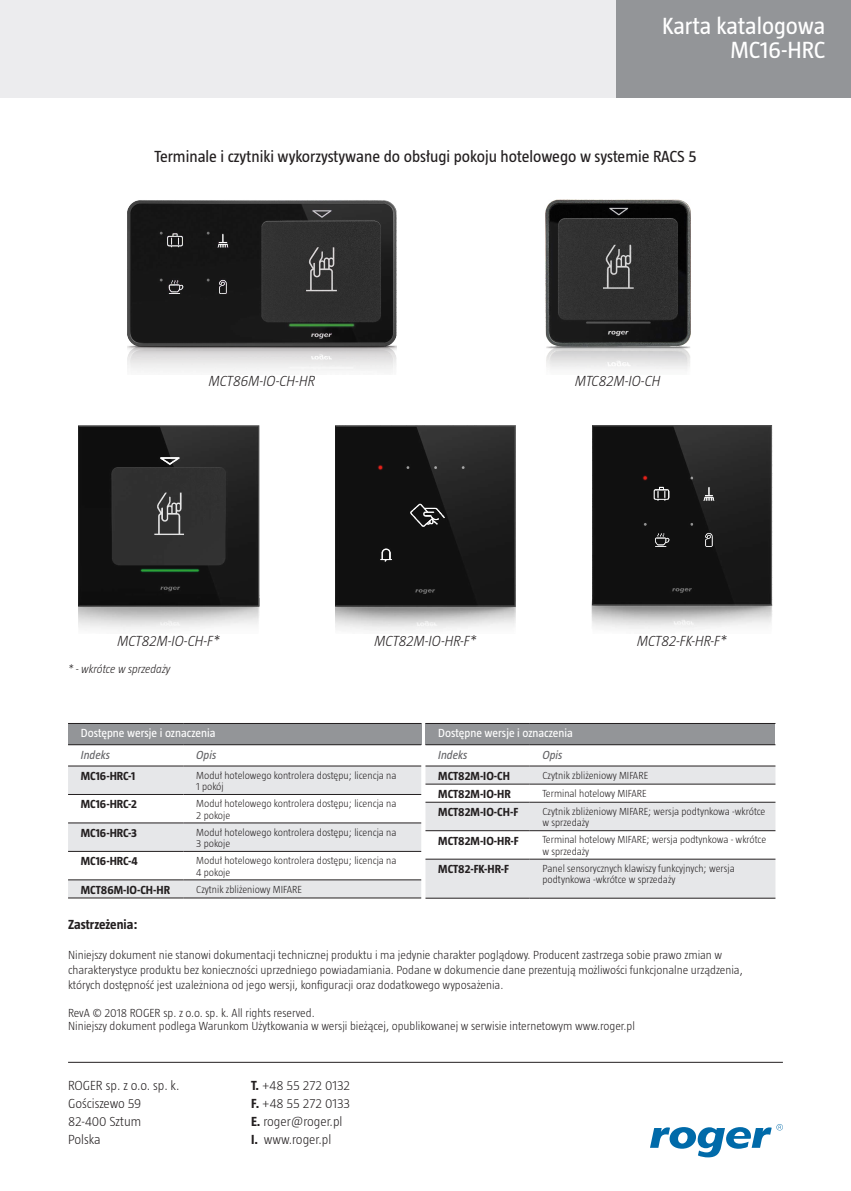
<style>
.page{position:relative;width:851px;height:1191px;background:#fff}
.page>*{position:absolute;margin:0;border:0;box-sizing:border-box;transform-origin:0 0}
.t1{font:24px/24px "Taz";color:#fff;text-align:right}
.t2{font:300 24px/24px "Taz";color:#fff;text-align:right}
.t3{font:16.5px "Taz";color:#231f20}
.t4{font:italic 300 15px "Taz";color:#231f20}
.t5{font:300 13.5px/18px "Taz";color:#231f20}
.t6{font:700 13.5px "Taz";color:#231f20}
.t7{font:300 12px/15px "Taz";color:#231f20}
.t8{font:700 12px "Taz";color:#231f20}
.t9{font:12px "Taz";color:#fff}
.t10{font:italic 12px "Taz";color:#636366}
.t11{font:italic 300 12px "Taz";color:#231f20}
.t12{font:300 10.5px/11.6px "Taz";color:#231f20}
.s1{font-weight:700}
</style>
<div class="page">
<div style="left:612px;top:0;width:238px;height:98px;background:#939598"></div>
<div style="left:0;top:0;width:615px;height:97px;background:#ececee"></div>
<svg style="left:650px;top:1124px;width:132px;height:33px"></svg>
<hr style="left:68px;top:1062px;width:714px;height:1px;background:#231f20">
<div style="left:68px;top:723px;width:353px;height:21px;background:#939598"></div>
<div style="left:68px;top:766px;width:353px;height:131px;background:#e6e7e9"></div>
<hr style="left:68px;top:744px;width:115px;height:1px;background:#231f20">
<hr style="left:183px;top:744px;width:238px;height:1px;background:#231f20">
<hr style="left:68px;top:723px;width:115px;height:1px;background:#231f20">
<hr style="left:183px;top:723px;width:238px;height:1px;background:#231f20">
<hr style="left:68px;top:765px;width:115px;height:1px;background:#231f20">
<hr style="left:183px;top:765px;width:238px;height:1px;background:#231f20">
<hr style="left:68px;top:897px;width:115px;height:1px;background:#231f20">
<hr style="left:183px;top:897px;width:238px;height:1px;background:#231f20">
<img style="left:127px;top:200px;width:270px;height:171px">
<img style="left:78px;top:425px;width:181px;height:205px">
<img style="left:335px;top:425px;width:180px;height:206px">
<img style="left:591px;top:425px;width:181px;height:204px">
<img style="left:545px;top:200px;width:145px;height:170px">
<div style="left:425px;top:723px;width:350px;height:21px;background:#939598"></div>
<div style="left:425px;top:766px;width:350px;height:131px;background:#e6e7e9"></div>
<svg style="left:68px;top:784px;width:707px;height:96px"></svg>
<hr style="left:425px;top:744px;width:104px;height:1px;background:#231f20">
<hr style="left:529px;top:744px;width:246px;height:1px;background:#231f20">
<hr style="left:425px;top:723px;width:104px;height:1px;background:#231f20">
<hr style="left:529px;top:723px;width:246px;height:1px;background:#231f20">
<hr style="left:425px;top:784px;width:104px;height:1px;background:#231f20">
<hr style="left:529px;top:784px;width:246px;height:1px;background:#231f20">
<hr style="left:425px;top:830px;width:104px;height:1px;background:#231f20">
<hr style="left:529px;top:830px;width:246px;height:1px;background:#231f20">
<hr style="left:425px;top:765px;width:104px;height:1px;background:#231f20">
<hr style="left:529px;top:765px;width:246px;height:1px;background:#231f20">
<hr style="left:425px;top:802px;width:104px;height:1px;background:#231f20">
<hr style="left:529px;top:802px;width:246px;height:1px;background:#231f20">
<hr style="left:425px;top:859px;width:104px;height:1px;background:#231f20">
<hr style="left:529px;top:859px;width:246px;height:1px;background:#231f20">
<hr style="left:425px;top:897px;width:104px;height:1px;background:#231f20">
<hr style="left:529px;top:897px;width:246px;height:1px;background:#231f20">
<h1 class="t1" style="left:662px;top:14px;width:165px">Karta katalogowa<br>MC16-HRC</h1>
<h1 class="t2" style="left:686px;top:20px;width:136px">Kontrolery serii<br>PRxx1</h1>
<h2 class="t3" style="left:154px;top:147px;width:543px">Terminale i czytniki wykorzystywane do obsługi pokoju hotelowego w systemie RACS 5</h2>
<p class="t4" style="left:209px;top:373px;width:108px">MCT86M-IO-CH-HR</p>
<p class="t4" style="left:575px;top:373px;width:87px">MTC82M-IO-CH</p>
<p class="t4" style="left:117px;top:632px;width:104px">MCT82M-IO-CH-F*</p>
<p class="t4" style="left:374px;top:632px;width:103px">MCT82M-IO-HR-F*</p>
<p class="t4" style="left:637px;top:632px;width:91px">MCT82-FK-HR-F*</p>
<p class="t11" style="left:68px;top:662px;width:104px">* - wkrótce w sprzedaży</p>
<p class="t9" style="left:81px;top:726px;width:136px">Dostępne wersje i oznaczenia</p>
<p class="t10" style="left:81px;top:748px;width:31px">Indeks</p>
<p class="t10" style="left:196px;top:748px;width:22px">Opis</p>
<p class="t8" style="left:81px;top:769px;width:56px">MC16-HRC-1</p>
<p class="t12" style="left:196px;top:769px;width:202px">Moduł hotelowego kontrolera dostępu; licencja na<br>1 pokój</p>
<p class="t8" style="left:81px;top:797px;width:58px">MC16-HRC-2</p>
<p class="t12" style="left:196px;top:797px;width:202px">Moduł hotelowego kontrolera dostępu; licencja na<br>2 pokoje</p>
<p class="t8" style="left:81px;top:826px;width:58px">MC16-HRC-3</p>
<p class="t12" style="left:196px;top:826px;width:202px">Moduł hotelowego kontrolera dostępu; licencja na<br>3 pokoje</p>
<p class="t8" style="left:81px;top:854px;width:58px">MC16-HRC-4</p>
<p class="t12" style="left:196px;top:854px;width:202px">Moduł hotelowego kontrolera dostępu; licencja na<br>4 pokoje</p>
<p class="t8" style="left:81px;top:883px;width:91px">MCT86M-IO-CH-HR</p>
<p class="t12" style="left:196px;top:883px;width:107px">Czytnik zbliżeniowy MIFARE</p>
<p class="t6" style="left:68px;top:916px;width:71px">Zastrzeżenia:</p>
<p class="t7" style="left:68px;top:946px;width:676px">Niniejszy dokument nie stanowi dokumentacji technicznej produktu i ma jedynie charakter poglądowy. Producent zastrzega sobie prawo zmian w charakterystyce produktu bez konieczności uprzedniego powiadamiania. Podane w dokumencie dane prezentują możliwości funkcjonalne urządzenia, których dostępność jest uzależniona od jego wersji, konfiguracji oraz dodatkowego wyposażenia.</p>
<p class="t7" style="left:68px;top:1006px;width:568px;line-height:13.2px">RevA © 2018 ROGER sp. z o.o. sp. k. All rights reserved.<br>Niniejszy dokument podlega Warunkom Użytkowania w wersji bieżącej, opublikowanej w serwisie internetowym www.roger.pl</p>
<p class="t9" style="left:438px;top:726px;width:136px">Dostępne wersje i oznaczenia</p>
<p class="t10" style="left:438px;top:748px;width:31px">Indeks</p>
<p class="t10" style="left:542px;top:748px;width:22px">Opis</p>
<p class="t8" style="left:438px;top:769px;width:73px">MCT82M-IO-CH</p>
<p class="t12" style="left:542px;top:769px;width:107px">Czytnik zbliżeniowy MIFARE</p>
<p class="t8" style="left:438px;top:787px;width:74px">MCT82M-IO-HR</p>
<p class="t12" style="left:542px;top:787px;width:106px">Terminal hotelowy MIFARE</p>
<p class="t8" style="left:438px;top:805px;width:81px">MCT82M-IO-CH-F</p>
<p class="t12" style="left:542px;top:805px;width:224px">Czytnik zbliżeniowy MIFARE; wersja podtynkowa -wkrótce w sprzedaży</p>
<p class="t8" style="left:438px;top:833px;width:82px">MCT82M-IO-HR-F</p>
<p class="t12" style="left:542px;top:834px;width:225px">Terminal hotelowy MIFARE; wersja podtynkowa - wkrótce w sprzedaży</p>
<p class="t8" style="left:438px;top:862px;width:72px">MCT82-FK-HR-F</p>
<p class="t12" style="left:542px;top:862px;width:194px">Panel sensorycznych klawiszy funkcyjnych; wersja podtynkowa -wkrótce w sprzedaży</p>
<p class="t5" style="left:68px;top:1076px;width:113px">ROGER sp. z o.o. sp. k.<br>Gościszewo 59<br>82-400 Sztum<br>Polska</p>
<p class="t5" style="left:251px;top:1076px;width:101px"><span class="s1">T.</span> +48 55 272 0132<br><span class="s1">F.</span> +48 55 272 0133<br><span class="s1">E.</span> roger@roger.pl<br><span class="s1">I.</span> www.roger.pl</p>
</div>
